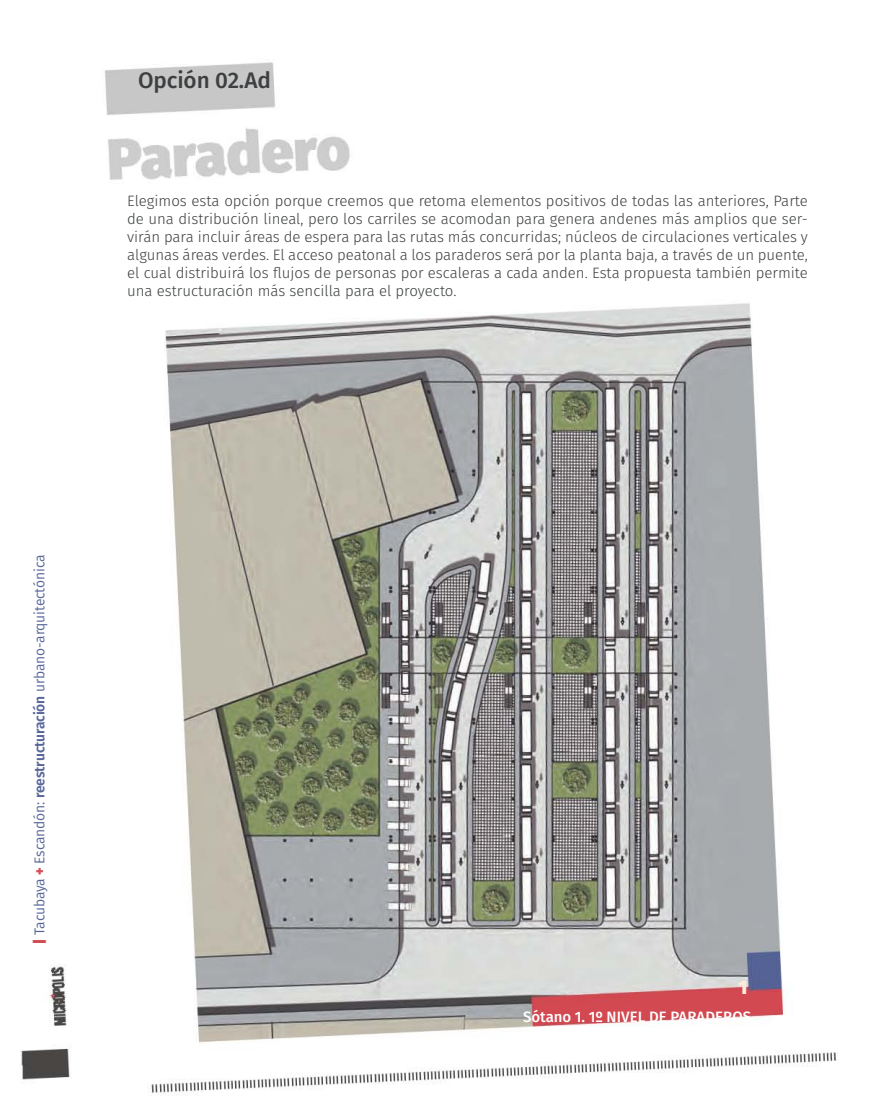
<style>
.page{position:relative;width:893px;height:1106px;background:#fff}
.page>*{position:absolute;margin:0;border:0;box-sizing:border-box;transform-origin:0 0}
.t1{font:500 22.5px "Fira Sans";letter-spacing:-.005em;color:#3d3f40}
.t2{font:800 19.5px "Fira Sans";color:#fcedda}
.t3{font:300 15px/18px "Fira Sans";color:#3d3f40;text-align:justify}
.t4{font:500 15px "Fira Sans";letter-spacing:.005em;color:#fff}
.t5{font:14.25px "Fira Sans";letter-spacing:-.01em;color:#58679a}
.s1{font-weight:900;color:#d34e52}
.s2{font-weight:800;color:#d34f54}
.s3{font-weight:600}
</style>
<div class="page">
<img style="left:20px;top:127px;width:818px;height:969px">
<img style="left:104px;top:62px;width:172px;height:53px">
<img style="left:162px;top:329px;width:622px;height:697px">
<h1 class="t1" style="left:138px;top:62px;width:134px">Opción 02.Ad</h1>
<p class="t3" style="left:127px;top:192px;width:682px">Elegimos esta opción porque creemos que retoma elementos positivos de todas las anteriores, Parte de una distribución lineal, pero los carriles se acomodan para genera andenes más amplios que ser&shy;virán para incluir áreas de espera para las rutas más concurridas; núcleos de circulaciones verticales y algunas áreas verdes. El acceso peatonal a los paraderos será por la planta baja, a través de un puente, el cual distribuirá los flujos de personas por escaleras a cada anden. Esta propuesta también permite una estructuración más sencilla para el proyecto.</p>
<p class="t5" style="left:29px;top:943px;width:390px;rotate:-90deg"><span class="s1">|</span> Tacubaya <span class="s2">+</span> Escandón: <span class="s3">reestructuración</span> urbano-arquitectónica</p>
<h2 class="t2" style="left:738px;top:970px;width:11px">1</h2>
<p class="t4" style="left:523px;top:1004px;width:229px">Sótano 1. 1º NIVEL DE PARADEROS</p>
</div>
